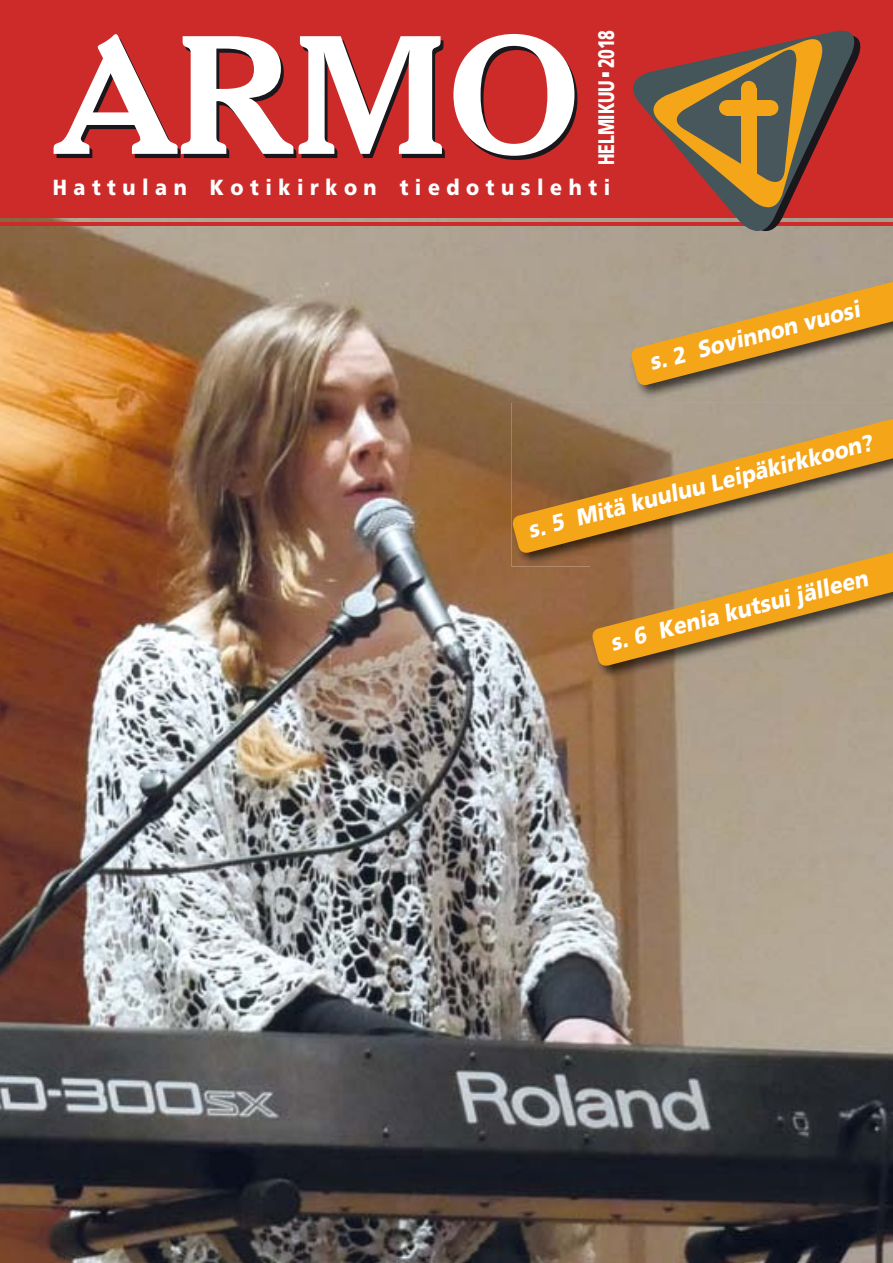
<style>
.page{position:relative;width:893px;height:1263px;background:#fff}
.page>*{position:absolute;margin:0;border:0;box-sizing:border-box;transform-origin:0 0}
.t1{font:900 23.25px "Frutiger";color:#fff;scale:.9 1}
.t2{font:900 22.5px "Frutiger";letter-spacing:-.01em;color:#fff;scale:.71 1}
.t3{font:900 21.9px "Frutiger";letter-spacing:.33em;color:#fff;scale:.9 1}
</style>
<div class="page">
<img style="left:0;top:217px;width:893px;height:1046px">
<div style="left:0;top:0;width:893px;height:217px;background:#cd2b2a"></div>
<hr style="left:0;top:223px;width:893px;height:3px;background:#cd2b2a">
<svg style="left:619px;top:30px;width:246px;height:216px"></svg>
<svg style="left:640px;top:31px;width:189px;height:189px"></svg>
<div style="left:741px;top:88px;width:15px;height:89px;background:#f5a518"></div>
<div style="left:726px;top:100px;width:45px;height:16px;background:#f5a518"></div>
<div style="left:741px;top:81px;width:15px;height:15px;background:#f5a518;border-radius:50%"></div>
<div style="left:763px;top:100px;width:15px;height:16px;background:#f5a518;border-radius:50%"></div>
<div style="left:719px;top:100px;width:15px;height:16px;background:#f5a518;border-radius:50%"></div>
<svg style="left:57px;top:77px;width:520px;height:83px"></svg>
<svg style="left:54px;top:34px;width:520px;height:122px"></svg>
<svg style="left:511px;top:403px;width:382px;height:152px;background:#b08c56"></svg>
<img style="left:591px;top:668px;width:302px;height:11px">
<svg style="left:591px;top:545px;width:302px;height:123px;background:#b89157"></svg>
<img style="left:630px;top:387px;width:263px;height:12px">
<svg style="left:629px;top:264px;width:264px;height:123px;background:#bb9b64"></svg>
<p class="t2" style="left:597px;top:165px;width:192px;rotate:-90deg">HELMIKUU 2018</p>
<p class="t3" style="left:53px;top:179px;width:621px">Hattulan Kotikirkon tiedotuslehti</p>
<p class="t1" style="left:647px;top:353px;width:242px;rotate:-14deg">s. 2 Sovinnon vuosi</p>
<p class="t1" style="left:526px;top:520px;width:395px;rotate:-14deg">s. 5 Mitä kuuluu Leipäkirkkoon?</p>
<p class="t1" style="left:608px;top:633px;width:296px;rotate:-14deg">s. 6 Kenia kutsui jälleen</p>
</div>
